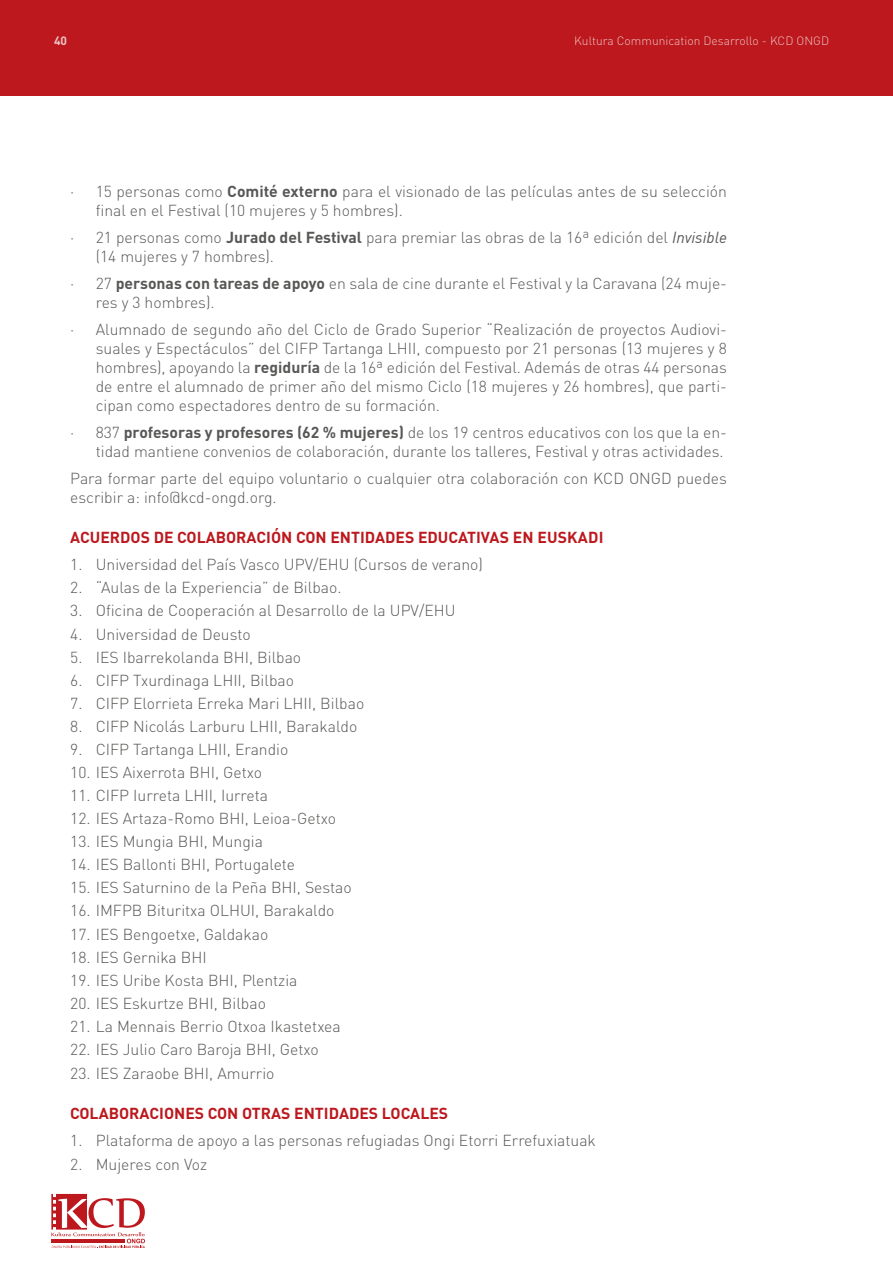
<style>
.page{position:relative;width:893px;height:1263px;background:#fff}
.page>*{position:absolute;margin:0;border:0;box-sizing:border-box;transform-origin:0 0}
.t1{font:300 15.75px/18.8px "DINOT";color:#575756}
.t2{font:700 15.75px "DINOT";color:#bc181d}
.t3{font:300 12px "DINOT";color:#fff}
.t4{font:700 12px "DINOT";color:#fff}
.s1{font-weight:700}
.s2{font-family:"DIN";font-weight:400;font-style:italic}
</style>
<div class="page">
<svg style="left:51px;top:1194px;width:94px;height:54px"></svg>
<div style="left:0;top:0;width:893px;height:96px;background:#bc181d"></div>
<p class="t4" style="left:54px;top:33px;width:15px">40</p>
<p class="t3" style="left:574px;top:33px;width:256px">Kultura Communication Desarrollo - KCD ONGD</p>
<p class="t1" style="left:96px;top:181px;width:633px;text-indent:-26px">· 15 personas como <span class="s1">Comité externo</span> para el visionado de las películas antes de su selección final en el Festival (10 mujeres y 5 hombres).</p>
<p class="t1" style="left:96px;top:227px;width:633px;text-indent:-26px">· 21 personas como <span class="s1">Jurado del Festival</span> para premiar las obras de la 16ª edición del <span class="s2">Invisible </span>(14 mujeres y 7 hombres).</p>
<p class="t1" style="left:96px;top:273px;width:633px;text-indent:-26px">· 27 <span class="s1">personas con tareas de apoyo</span> en sala de cine durante el Festival y la Caravana (24 muje&shy;res y 3 hombres).</p>
<p class="t1" style="left:96px;top:320px;width:633px;text-align:justify;text-indent:-26px">· Alumnado de segundo año del Ciclo de Grado Superior “Realización de proyectos Audiovi&shy;suales y Espectáculos” del CIFP Tartanga LHII, compuesto por 21 personas (13 mujeres y 8 hombres), apoyando la <span class="s1">regiduría</span> de la 16ª edición del Festival. Además de otras 44 personas de entre el alumnado de primer año del mismo Ciclo (18 mujeres y 26 hombres), que parti&shy;cipan como espectadores dentro de su formación.</p>
<p class="t1" style="left:70px;top:422px;width:658px;text-align:right">· 837 <span class="s1">profesoras y profesores (62 % mujeres)</span> de los 19 centros educativos con los que la en&shy;tidad mantiene convenios de colaboración, durante los talleres, Festival y otras actividades.</p>
<p class="t1" style="left:70px;top:468px;width:658px">Para formar parte del equipo voluntario o cualquier otra colaboración con KCD ONGD puedes escribir a: info@kcd-ongd.org.</p>
<p class="t2" style="left:70px;top:527px;width:535px">ACUERDOS DE COLABORACIÓN CON ENTIDADES EDUCATIVAS EN EUSKADI</p>
<p class="t1" style="left:70px;top:555px;width:414px">1. Universidad del País Vasco UPV/EHU (Cursos de verano)</p>
<p class="t1" style="left:70px;top:578px;width:273px">2. “Aulas de la Experiencia” de Bilbao.</p>
<p class="t1" style="left:70px;top:601px;width:387px">3. Oficina de Cooperación al Desarrollo de la UPV/EHU</p>
<p class="t1" style="left:70px;top:624px;width:182px">4. Universidad de Deusto</p>
<p class="t1" style="left:70px;top:647px;width:233px">5. IES Ibarrekolanda BHI, Bilbao</p>
<p class="t1" style="left:70px;top:670px;width:225px">6. CIFP Txurdinaga LHII, Bilbao</p>
<p class="t1" style="left:70px;top:693px;width:296px">7. CIFP Elorrieta Erreka Mari LHII, Bilbao</p>
<p class="t1" style="left:70px;top:716px;width:289px">8. CIFP Nicolás Larburu LHII, Barakaldo</p>
<p class="t1" style="left:70px;top:739px;width:220px">9. CIFP Tartanga LHII, Erandio</p>
<p class="t1" style="left:70px;top:762px;width:193px">10. IES Aixerrota BHI, Getxo</p>
<p class="t1" style="left:70px;top:785px;width:199px">11. CIFP Iurreta LHII, Iurreta</p>
<p class="t1" style="left:70px;top:808px;width:267px">12. IES Artaza-Romo BHI, Leioa-Getxo</p>
<p class="t1" style="left:70px;top:831px;width:194px">13. IES Mungia BHI, Mungia</p>
<p class="t1" style="left:70px;top:854px;width:226px">14. IES Ballonti BHI, Portugalete</p>
<p class="t1" style="left:70px;top:878px;width:283px">15. IES Saturnino de la Peña BHI, Sestao</p>
<p class="t1" style="left:70px;top:901px;width:266px">16. IMFPB Bituritxa OLHUI, Barakaldo</p>
<p class="t1" style="left:70px;top:924px;width:200px">17. IES Bengoetxe, Galdakao</p>
<p class="t1" style="left:70px;top:947px;width:138px">18. IES Gernika BHI</p>
<p class="t1" style="left:70px;top:970px;width:229px">19. IES Uribe Kosta BHI, Plentzia</p>
<p class="t1" style="left:70px;top:993px;width:197px">20. IES Eskurtze BHI, Bilbao</p>
<p class="t1" style="left:70px;top:1016px;width:272px">21. La Mennais Berrio Otxoa Ikastetxea</p>
<p class="t1" style="left:70px;top:1039px;width:250px">22. IES Julio Caro Baroja BHI, Getxo</p>
<p class="t1" style="left:70px;top:1063px;width:206px">23. IES Zaraobe BHI, Amurrio</p>
<p class="t2" style="left:70px;top:1102px;width:379px">COLABORACIONES CON OTRAS ENTIDADES LOCALES</p>
<p class="t1" style="left:70px;top:1130px;width:527px">1. Plataforma de apoyo a las personas refugiadas Ongi Etorri Errefuxiatuak</p>
<p class="t1" style="left:70px;top:1154px;width:139px">2. Mujeres con Voz</p>
</div>
